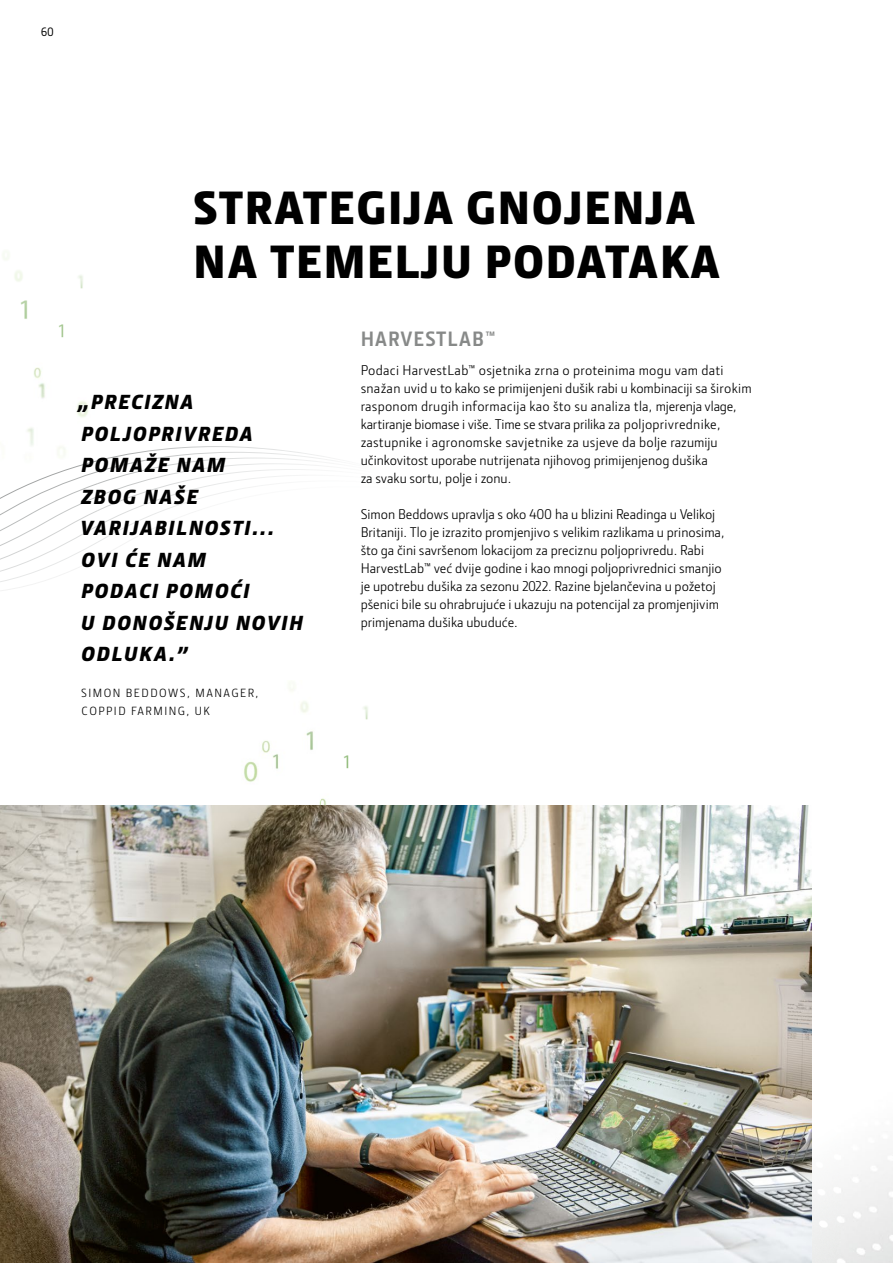
<style>
.page{position:relative;width:893px;height:1263px;background:#fff}
.page>*{position:absolute;margin:0;border:0;box-sizing:border-box;transform-origin:0 0}
.t1{font:900 48px/54px "Section";letter-spacing:.05em;color:#000}
.t2{font:italic 900 21px/31.5px "Section";letter-spacing:.095em;color:#000}
.t3{font:700 21px "JD Sans Pro";letter-spacing:.05em;color:#878988}
.t4{font:14.25px/18px "JD Sans Pro";color:#000}
.t5{font:12px/18px "JD Sans Pro";letter-spacing:.125em;color:#000}
.t6{font:500 12px "JD Sans Pro";color:#000}
</style>
<div class="page">
<img style="left:523px;top:805px;width:370px;height:458px">
<img style="left:0;top:512px;width:95px;height:13px">
<img style="left:0;top:525px;width:98px;height:16px">
<img style="left:0;top:541px;width:98px;height:16px">
<img style="left:0;top:557px;width:94px;height:34px">
<img style="left:98px;top:486px;width:210px;height:71px">
<img style="left:128px;top:683px;width:339px;height:123px">
<img style="left:3px;top:253px;width:122px;height:259px">
<img style="left:0;top:460px;width:98px;height:39px">
<img style="left:98px;top:447px;width:84px;height:7px">
<img style="left:4px;top:471px;width:94px;height:41px">
<img style="left:98px;top:454px;width:84px;height:9px">
<img style="left:33px;top:483px;width:65px;height:29px">
<img style="left:98px;top:463px;width:84px;height:18px">
<img style="left:63px;top:496px;width:35px;height:16px">
<img style="left:98px;top:481px;width:84px;height:30px">
<img style="left:125px;top:492px;width:57px;height:20px">
<img style="left:158px;top:503px;width:24px;height:9px">
<img style="left:0;top:806px;width:812px;height:457px">
<p class="t6" style="left:41px;top:23px;width:15px">60</p>
<h1 class="t1" style="left:194px;top:180px;width:527px">STRATEGIJA GNOJENJA<br>NA TEMELJU PODATAKA</h1>
<h2 class="t2" style="left:78px;top:386px;width:227px">„PRECIZNA<br>POLJOPRIVREDA<br>POMAŽE NAM<br>ZBOG NAŠE<br>VARIJABILNOSTI...<br>OVI ĆE NAM<br>PODACI POMOĆI<br>U DONOŠENJU NOVIH<br>ODLUKA.”</h2>
<p class="t5" style="left:81px;top:684px;width:179px">SIMON BEDDOWS, MANAGER,<br>COPPID FARMING, UK</p>
<h2 class="t3" style="left:361px;top:325px;width:136px">HARVESTLAB™</h2>
<p class="t4" style="left:361px;top:361px;width:393px">Podaci HarvestLab™ osjetnika zrna o proteinima mogu vam dati snažan uvid u to kako se primijenjeni dušik rabi u kombinaciji sa širokim rasponom drugih informacija kao što su analiza tla, mjerenja vlage, kartiranje biomase i više. Time se stvara prilika za poljoprivrednike, zastupnike i agronomske savjetnike za usjeve da bolje razumiju učinkovitost uporabe nutrijenata njihovog primijenjenog dušika<br>za svaku sortu, polje i zonu.</p>
<p class="t4" style="left:361px;top:505px;width:365px">Simon Beddows upravlja s oko 400 ha u blizini Readinga u Velikoj Britaniji. Tlo je izrazito promjenjivo s velikim razlikama u prinosima, što ga čini savršenom lokacijom za preciznu poljoprivredu. Rabi HarvestLab™ već dvije godine i kao mnogi poljoprivrednici smanjio je upotrebu dušika za sezonu 2022. Razine bjelančevina u požetoj pšenici bile su ohrabrujuće i ukazuju na potencijal za promjenjivim primjenama dušika ubuduće.</p>
</div>
